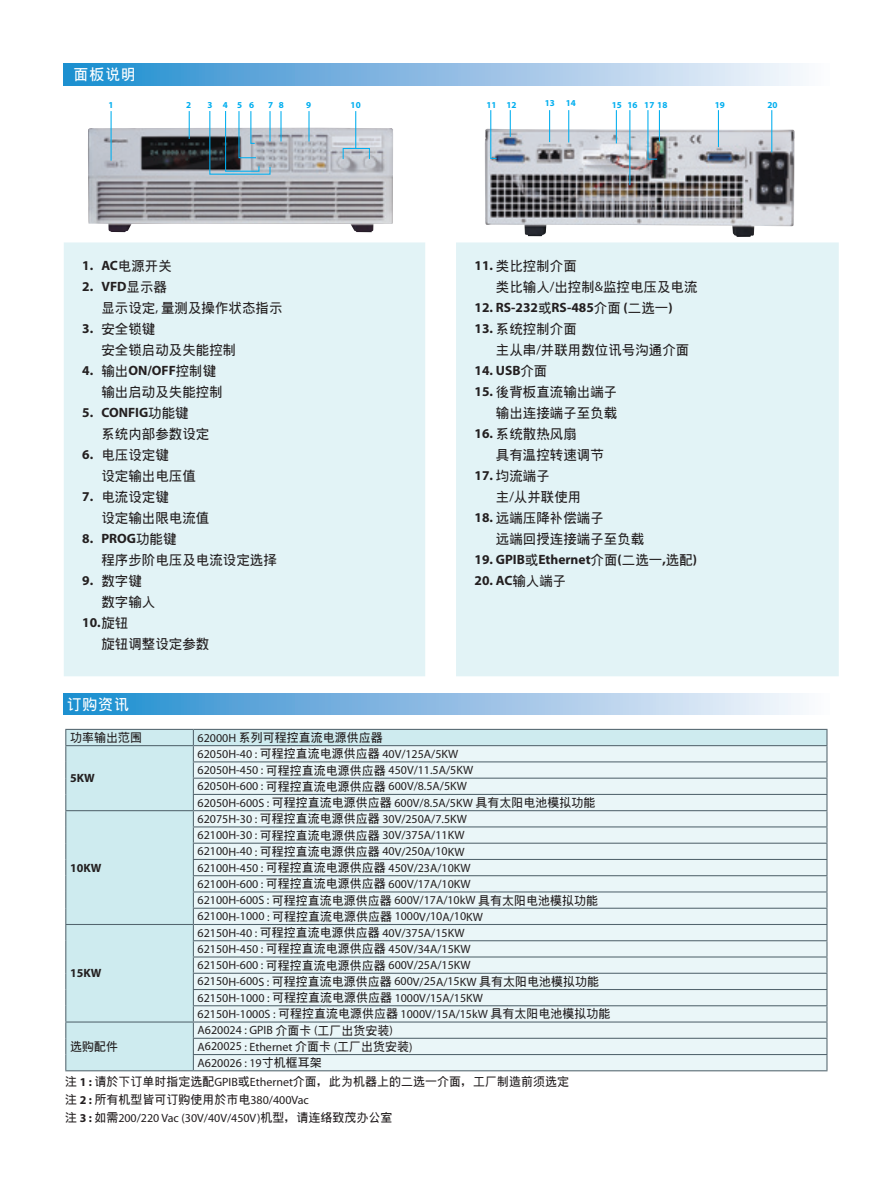
<style>
.page{position:relative;width:893px;height:1191px;background:#fff}
.page>*{position:absolute;margin:0;border:0;box-sizing:border-box;transform-origin:0 0}
.t1{font:700 15px "AR Hei B5 S";letter-spacing:.05em;color:#fff}
.t2{font:700 13.5px/21px "AR Hei B5 S";color:#231f20}
.t3{font:700 13.5px "Myriad Pro";color:#231f20}
.t4{font:12px/16.2px "Myriad Pro";color:#231f20}
.t5{font:700 12px/18px "AR Hei B5 S";color:#231f20}
.t6{font:700 12px "Myriad Pro";color:#231f20}
.t7{font:700 9.15px "Myriad Pro";color:#00aeef}
.s1{font-family:"AR Hei B5 S"}
.s2{font-family:"Myriad Pro";font-weight:400}
.s3{font-family:"Myriad Pro"}
.s4{font-family:"AR Hei B5 S";font-weight:700}
.s5{font-weight:700}
</style>
<div class="page">
<div style="left:64px;top:64px;width:765px;height:21px;background:linear-gradient(to right,#2089ce,#fef6fc)"></div>
<img style="left:88px;top:128px;width:305px;height:104px">
<img style="left:485px;top:129px;width:309px;height:108px">
<svg style="left:189px;top:111px;width:1px;height:28px"></svg>
<hr style="left:280px;top:111px;width:2px;height:30px;background:#00aeef">
<hr style="left:308px;top:111px;width:2px;height:30px;background:#00aeef">
<hr style="left:355px;top:111px;width:1px;height:37px;background:#00aeef">
<div style="left:343px;top:148px;width:27px;height:11px;border:1px solid #00aeef"></div>
<svg style="left:209px;top:111px;width:62px;height:64px"></svg>
<hr style="left:111px;top:111px;width:1px;height:50px;background:#00aeef">
<hr style="left:616px;top:110px;width:1px;height:33px;background:#00aeef">
<hr style="left:659px;top:110px;width:1px;height:31px;background:#00aeef">
<svg style="left:647px;top:110px;width:11px;height:50px"></svg>
<hr style="left:629px;top:110px;width:1px;height:75px;background:#00aeef">
<svg style="left:490px;top:110px;width:7px;height:49px"></svg>
<svg style="left:510px;top:110px;width:1px;height:27px"></svg>
<hr style="left:549px;top:110px;width:1px;height:32px;background:#00aeef">
<hr style="left:568px;top:110px;width:1px;height:32px;background:#00aeef">
<hr style="left:718px;top:110px;width:1px;height:37px;background:#00aeef">
<hr style="left:771px;top:110px;width:1px;height:42px;background:#00aeef">
<div style="left:64px;top:693px;width:765px;height:21px;background:linear-gradient(to right,#2089ce,#fef6fc)"></div>
<div style="left:66px;top:730px;width:760px;height:340px;background:#ceebef"></div>
<div style="left:194px;top:746px;width:632px;height:324px;background:#eaf6f8"></div>
<hr style="left:65px;top:729px;width:128px;height:1px;background:#53656e">
<hr style="left:193px;top:729px;width:634px;height:1px;background:#53656e">
<hr style="left:65px;top:745px;width:128px;height:1px;background:#53656e">
<hr style="left:193px;top:745px;width:634px;height:1px;background:#53656e">
<hr style="left:193px;top:761px;width:634px;height:1px;background:#53656e">
<hr style="left:193px;top:777px;width:634px;height:1px;background:#53656e">
<hr style="left:65px;top:810px;width:128px;height:1px;background:#53656e">
<hr style="left:193px;top:794px;width:634px;height:1px;background:#53656e">
<hr style="left:193px;top:810px;width:634px;height:1px;background:#53656e">
<hr style="left:193px;top:826px;width:634px;height:1px;background:#53656e">
<hr style="left:193px;top:842px;width:634px;height:1px;background:#53656e">
<hr style="left:193px;top:859px;width:634px;height:1px;background:#53656e">
<hr style="left:193px;top:875px;width:634px;height:1px;background:#53656e">
<hr style="left:65px;top:924px;width:128px;height:1px;background:#53656e">
<hr style="left:193px;top:891px;width:634px;height:1px;background:#53656e">
<hr style="left:193px;top:907px;width:634px;height:1px;background:#53656e">
<hr style="left:193px;top:924px;width:634px;height:1px;background:#53656e">
<hr style="left:193px;top:940px;width:634px;height:1px;background:#53656e">
<hr style="left:193px;top:956px;width:634px;height:1px;background:#53656e">
<hr style="left:193px;top:972px;width:634px;height:1px;background:#53656e">
<hr style="left:65px;top:1021px;width:128px;height:1px;background:#53656e">
<svg style="left:65px;top:730px;width:1px;height:340px"></svg>
<hr style="left:65px;top:1070px;width:128px;height:1px;background:#53656e">
<hr style="left:193px;top:989px;width:634px;height:1px;background:#53656e">
<hr style="left:193px;top:1005px;width:634px;height:1px;background:#53656e">
<hr style="left:193px;top:1021px;width:634px;height:1px;background:#53656e">
<hr style="left:193px;top:1037px;width:634px;height:1px;background:#53656e">
<hr style="left:193px;top:1054px;width:634px;height:1px;background:#53656e">
<svg style="left:193px;top:730px;width:1px;height:340px"></svg>
<svg style="left:826px;top:730px;width:1px;height:340px"></svg>
<hr style="left:193px;top:1070px;width:634px;height:1px;background:#53656e">
<div style="left:72px;top:251px;width:345px;height:417px;background:#e2f3f6"></div>
<div style="left:64px;top:242px;width:361px;height:434px;border:17px solid #e2f3f6"></div>
<div style="left:465px;top:251px;width:365px;height:417px;background:#e2f3f6"></div>
<div style="left:456px;top:242px;width:383px;height:434px;border:17px solid #e2f3f6"></div>
<p class="t1" style="left:74px;top:67px;width:64px">面板說明</p>
<p class="t7" style="left:108px;top:99px;width:7px">1</p>
<p class="t7" style="left:186px;top:99px;width:7px">2</p>
<p class="t7" style="left:208px;top:99px;width:48px">3456</p>
<p class="t7" style="left:268px;top:99px;width:17px">7 8</p>
<p class="t7" style="left:306px;top:99px;width:7px">9</p>
<p class="t7" style="left:351px;top:99px;width:12px">10</p>
<p class="t7" style="left:487px;top:99px;width:31px">11 12</p>
<p class="t7" style="left:545px;top:97px;width:33px">13 14</p>
<p class="t7" style="left:612px;top:99px;width:57px">15 16 17 18</p>
<p class="t7" style="left:715px;top:99px;width:12px">19</p>
<p class="t7" style="left:767px;top:99px;width:12px">20</p>
<p class="t3" style="left:82px;top:257px;width:91px">1. AC<span class="s1">電源開關</span></p>
<p class="t3" style="left:82px;top:278px;width:86px">2. VFD<span class="s1">顯示器</span></p>
<p class="t2" style="left:101px;top:297px;width:183px">顯示設定<span class="s2">,</span> 量測及操作狀態指示</p>
<p class="t2" style="left:101px;top:318px;width:136px;text-indent:-19px"><span class="s3">3.</span> 安全鎖鍵<br>安全鎖啟動及失能控制</p>
<p class="t3" style="left:82px;top:362px;width:136px">4. <span class="s1">輸出</span>ON/OFF<span class="s1">控制鍵</span></p>
<p class="t2" style="left:101px;top:381px;width:123px">輸出啟動及失能控制</p>
<p class="t3" style="left:82px;top:404px;width:108px">5. CONFIG<span class="s1">功能鍵</span></p>
<p class="t2" style="left:101px;top:423px;width:109px">系統內部參數設定</p>
<p class="t2" style="left:101px;top:444px;width:96px;text-indent:-19px"><span class="s3">6.</span> 電壓設定鍵<br>設定輸出電壓值</p>
<p class="t2" style="left:101px;top:486px;width:109px;text-indent:-19px"><span class="s3">7.</span> 電流設定鍵<br>設定輸出限電流值</p>
<p class="t3" style="left:82px;top:530px;width:96px">8. PROG<span class="s1">功能鍵</span></p>
<p class="t2" style="left:101px;top:549px;width:177px">程序步階電壓及電流設定選擇</p>
<p class="t2" style="left:101px;top:570px;width:55px;text-indent:-19px"><span class="s3">9.</span> 數字鍵數字輸入</p>
<p class="t3" style="left:82px;top:614px;width:48px">10.<span class="s1">旋鈕</span></p>
<p class="t2" style="left:101px;top:633px;width:109px">旋鈕調整設定參數</p>
<p class="t1" style="left:67px;top:696px;width:64px">訂購資訊</p>
<p class="t2" style="left:496px;top:255px;width:203px;text-indent:-21px"><span class="s3">11.</span> 類比控制介面<br>類比輸入<span class="s2">/</span>出控制<span class="s2">&amp;</span>監控電壓及電流</p>
<p class="t3" style="left:475px;top:299px;width:200px">12. RS-232<span class="s1">或</span>RS-485<span class="s1">介面</span> (<span class="s1">二選一</span>)</p>
<p class="t2" style="left:496px;top:318px;width:195px;text-indent:-21px"><span class="s3">13.</span> 系統控制介面<br>主從串<span class="s2">/</span>並聯用數位訊號溝通介面</p>
<p class="t3" style="left:475px;top:362px;width:74px">14. USB<span class="s1">介面</span></p>
<p class="t2" style="left:475px;top:381px;width:144px;text-align:right"><span class="s3">15.</span> 後背板直流輸出端子輸出連接端子至負載</p>
<p class="t2" style="left:496px;top:423px;width:109px;text-indent:-21px"><span class="s3">16.</span> 系統散熱風扇<br>具有溫控轉速調節</p>
<p class="t2" style="left:496px;top:465px;width:87px;text-indent:-21px"><span class="s3">17.</span> 均流端子<br>主<span class="s2">/</span>從並聯使用</p>
<p class="t2" style="left:496px;top:507px;width:150px;text-indent:-21px"><span class="s3">18.</span> 遠端壓降補償端子<br>遠端回授連接端子至負載</p>
<p class="t3" style="left:475px;top:551px;width:224px">19. GPIB<span class="s1">或</span>Ethernet<span class="s1">介面</span>(<span class="s1">二選一</span>,<span class="s1">選配</span>)</p>
<p class="t3" style="left:475px;top:572px;width:93px">20. AC<span class="s1">輸入端子</span></p>
<p class="t5" style="left:70px;top:728px;width:73px">功率輸出範圍</p>
<p class="t5" style="left:198px;top:728px;width:187px"><span class="s2">62000H</span> 系列可程控直流電源供應器</p>
<p class="t6" style="left:70px;top:770px;width:26px">5KW</p>
<p class="t4" style="left:198px;top:745px;width:399px">62050H-40 : <span class="s4">可程控直流電源供應器</span> 40V/125A/5KW<br>62050H-450 : <span class="s4">可程控直流電源供應器</span> 450V/11.5A/5KW<br>62050H-600 : <span class="s4">可程控直流電源供應器</span> 600V/8.5A/5KW<br>62050H-600S : <span class="s4">可程控直流電源供應器</span> 600V/8.5A/5KW <span class="s4">具有太陽電池模擬功能</span></p>
<p class="t6" style="left:70px;top:860px;width:33px">10KW</p>
<p class="t6" style="left:70px;top:965px;width:33px">15KW</p>
<p class="t5" style="left:70px;top:1037px;width:49px">選購配件</p>
<p class="t4" style="left:198px;top:810px;width:402px">62075H-30 : <span class="s4">可程控直流電源供應器</span> 30V/250A/7.5KW<br>62100H-30 : <span class="s4">可程控直流電源供應器</span> 30V/375A/11KW<br>62100H-40 : <span class="s4">可程控直流電源供應器</span> 40V/250A/10KW<br>62100H-450 : <span class="s4">可程控直流電源供應器</span> 450V/23A/10KW<br>62100H-600 : <span class="s4">可程控直流電源供應器</span> 600V/17A/10KW<br>62100H-600S : <span class="s4">可程控直流電源供應器</span> 600V/17A/10kW <span class="s4">具有太陽電池模擬功能</span>62100H-1000 : <span class="s4">可程控直流電源供應器</span> 1000V/10A/10KW</p>
<p class="t4" style="left:198px;top:924px;width:414px">62150H-40 : <span class="s4">可程控直流電源供應器</span> 40V/375A/15KW<br>62150H-450 : <span class="s4">可程控直流電源供應器</span> 450V/34A/15KW<br>62150H-600 : <span class="s4">可程控直流電源供應器</span> 600V/25A/15KW<br>62150H-600S : <span class="s4">可程控直流電源供應器</span> 600V/25A/15KW <span class="s4">具有太陽電池模擬功能</span>62150H-1000 : <span class="s4">可程控直流電源供應器</span> 1000V/15A/15KW<br>62150H-1000S : <span class="s4">可程控直流電源供應器</span> 1000V/15A/15kW <span class="s4">具有太陽電池模擬功能</span></p>
<p class="t4" style="left:198px;top:1022px;width:216px">A620024 : GPIB <span class="s4">介面卡</span> (<span class="s4">工廠出貨安裝</span>)<br>A620025 : Ethernet <span class="s4">介面卡</span> (<span class="s4">工廠出貨安裝</span>)<br>A620026 : 19<span class="s4">吋機框耳架</span></p>
<p class="t5" style="left:65px;top:1072px;width:505px">註 <span class="s3">1 :</span> 請於下訂單時指定選配<span class="s2">GPIB</span>或<span class="s2">Ethernet</span>介面，此為機器上的二選一介面，工廠製造前須選定註 <span class="s3">2 :</span> 所有機型皆可訂購使用於市電<span class="s2">380/400Vac</span></p>
<p class="t4" style="left:65px;top:1109px;width:329px"><span class="s4">註</span> <span class="s5">3 :</span> <span class="s4">如需</span>200/220 Vac (30V/40V/450V)<span class="s4">機型，請連絡致茂辦公室</span></p>
</div>
